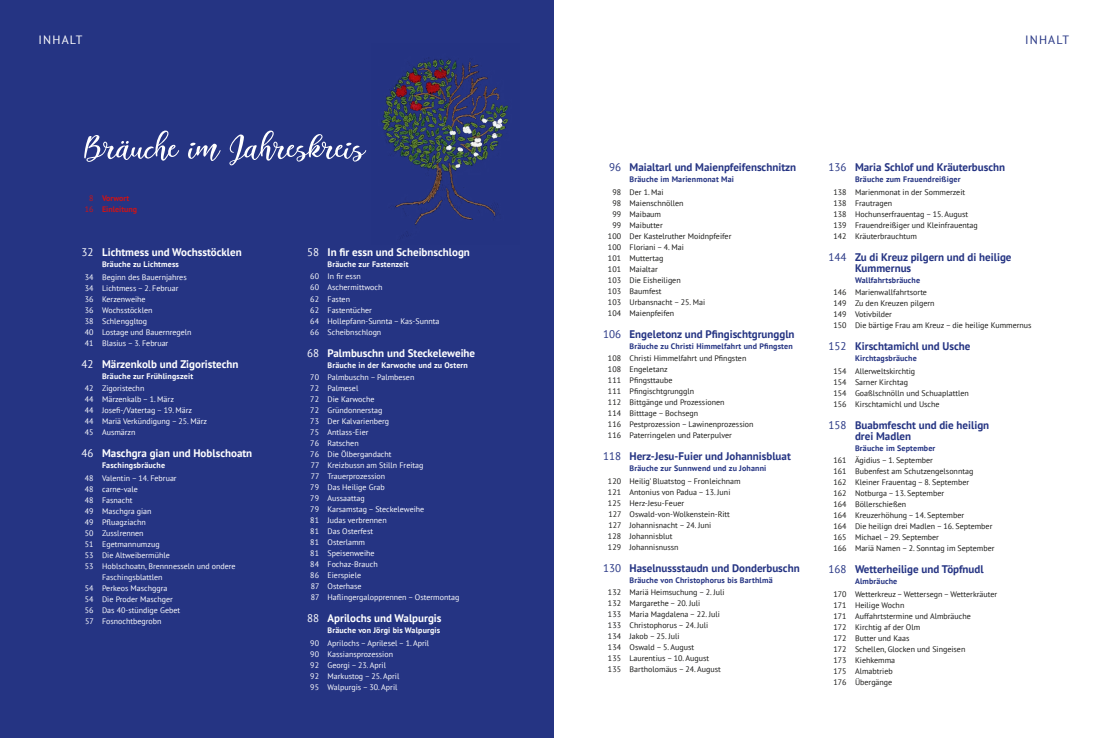
<style>
.page{position:relative;width:1106px;height:738px;background:#fff}
.page>*{position:absolute;margin:0;border:0;box-sizing:border-box;transform-origin:0 0}
.t1{font:12px "PT Sans";color:#fff}
.t2{font:12px "PT Sans";color:#253483}
.t3{font:700 11px/11px "PT Sans";color:#253483}
.t4{font:700 11px "PT Sans";color:#fff}
.t5{font:8px/11px "PT Sans";color:#1a1a18}
.t6{font:8px/11px "PT Sans";color:#fff}
.t7{font:700 8px "PT Sans";letter-spacing:.02em;color:#253483}
.t8{font:700 8px "PT Sans";letter-spacing:.02em;color:#fff}
.t9{font:700 8px/11px "PT Sans";color:#cd1316;text-align:center}
.s1{font-weight:400}
</style>
<div class="page">
<div style="left:0;top:0;width:553px;height:737px;background:#253483"></div>
<img style="left:381px;top:57px;width:128px;height:179px">
<svg style="left:84px;top:130px;width:282px;height:35px"></svg>
<h1 class="t1" style="left:38px;top:32px;width:14px">Inhalt</h1>
<h1 class="t2" style="left:1025px;top:32px;width:14px">Inhalt</h1>
<p class="t9" style="left:85px;top:192px;width:54px"><span class="s1">8</span> Vorwort<br><span class="s1">16</span> Einleitung</p>
<h2 class="t4" style="left:82px;top:245px;width:162px"><span class="s1">32</span> Lichtmess und Wochsstöcklen</h2>
<p class="t8" style="left:102px;top:259px;width:78px">Bräuche zu Lichtmess</p>
<p class="t6" style="left:85px;top:271px;width:108px">34 Beginn des Bauernjahres<br>34 Lichtmess – 2. Februar<br>36 Kerzenweihe<br>36 Wochsstöcklen<br>38 Schlenggltog<br>40 Lostage und Bauernregeln<br>41 Blasius – 3. Februar</p>
<h2 class="t4" style="left:82px;top:356px;width:158px"><span class="s1">42</span> Märzenkolb und Zigoristechn</h2>
<p class="t8" style="left:102px;top:370px;width:93px">Bräuche zur Frühlingszeit</p>
<p class="t6" style="left:85px;top:382px;width:124px">42 Zigoristechn<br>44 Märzenkalb – 1. März<br>44 Josefi-/Vatertag – 19. März<br>44 Mariä Verkündigung – 25. März<br>45 Ausmärzn</p>
<h2 class="t4" style="left:82px;top:446px;width:172px"><span class="s1">46</span> Maschgra gian und Hoblschoatn</h2>
<p class="t8" style="left:102px;top:460px;width:65px">Faschingsbräuche</p>
<p class="t6" style="left:85px;top:472px;width:93px">48 Valentin – 14. Februar</p>
<p class="t6" style="left:85px;top:483px;width:55px">48 carne-vale</p>
<p class="t6" style="left:85px;top:494px;width:49px">48 Fasnacht</p>
<p class="t6" style="left:85px;top:505px;width:68px">49 Maschgra gian</p>
<p class="t6" style="left:85px;top:516px;width:62px">49 Pfluagziachn</p>
<p class="t6" style="left:85px;top:527px;width:60px">50 Zusslrennen</p>
<p class="t6" style="left:85px;top:538px;width:76px">51 Egetmannumzug</p>
<p class="t6" style="left:85px;top:549px;width:86px">53 Die Altweibermühle</p>
<p class="t6" style="left:85px;top:560px;width:152px">53 Hoblschoatn, Brennnesseln und ondere</p>
<p class="t6" style="left:102px;top:571px;width:62px">Faschingsblattlen</p>
<p class="t6" style="left:85px;top:582px;width:84px">54 Perkeos Maschggra</p>
<p class="t6" style="left:85px;top:593px;width:89px">54 Die Proder Maschger</p>
<p class="t6" style="left:85px;top:604px;width:97px">56 Das 40-stündige Gebet</p>
<p class="t6" style="left:85px;top:615px;width:78px">57 Fosnochtbegrobn</p>
<h2 class="t4" style="left:307px;top:245px;width:164px"><span class="s1">58</span> In fir essn und Scheibnschlogn</h2>
<p class="t8" style="left:327px;top:259px;width:83px">Bräuche zur Fastenzeit</p>
<p class="t6" style="left:310px;top:271px;width:131px">60 In fir essn<br>60 Aschermittwoch<br>62 Fasten<br>62 Fastentücher<br>64 Hollepfann-Sunnta – Kas-Sunnta<br>66 Scheibnschlogn</p>
<h2 class="t4" style="left:307px;top:345px;width:170px"><span class="s1">68</span> Palmbuschn und Steckeleweihe</h2>
<p class="t8" style="left:327px;top:359px;width:142px">Bräuche in der Karwoche und zu Ostern</p>
<p class="t6" style="left:310px;top:371px;width:151px">70 Palmbuschn – Palmbesen<br>72 Palmesel<br>72 Die Karwoche<br>72 Gründonnerstag<br>73 Der Kalvarienberg<br>75 Antlass-Eier<br>76 Ratschen<br>76 Die Ölbergandacht<br>77 Kreizbussn am Stilln Freitag<br>77 Trauerprozession<br>79 Das Heilige Grab<br>79 Aussaattag<br>79 Karsamstag – Steckeleweihe<br>81 Judas verbrennen<br>81 Das Osterfest<br>81 Osterlamm<br>81 Speisenweihe<br>84 Fochaz-Brauch<br>86 Eierspiele<br>87 Osterhase<br>87 Haflingergalopprennen – Ostermontag</p>
<h2 class="t4" style="left:307px;top:610px;width:136px"><span class="s1">88</span> Aprilochs und Walpurgis</h2>
<p class="t8" style="left:327px;top:624px;width:114px">Bräuche von Jörgi bis Walpurgis</p>
<p class="t6" style="left:310px;top:636px;width:120px">90 Aprilochs – Aprilesel – 1. April<br>90 Kassiansprozession<br>92 Georgi – 23. April<br>92 Markustog – 25. April<br>95 Walpurgis – 30. April</p>
<h2 class="t3" style="left:609px;top:161px;width:189px"><span class="s1">96</span> Maialtarl und Maienpfeifenschnitzn</h2>
<p class="t7" style="left:629px;top:174px;width:106px">Bräuche im Marienmonat Mai</p>
<p class="t5" style="left:612px;top:186px;width:53px">98 Der 1. Mai</p>
<p class="t5" style="left:612px;top:197px;width:73px">98 Maienschnöllen</p>
<p class="t5" style="left:612px;top:208px;width:50px">99 Maibaum</p>
<p class="t5" style="left:612px;top:219px;width:52px">99 Maibutter</p>
<p class="t5" style="left:608px;top:230px;width:125px">100 Der Kastelruther Moidnpfeifer</p>
<p class="t5" style="left:608px;top:241px;width:77px">100 Floriani – 4. Mai</p>
<p class="t5" style="left:608px;top:252px;width:57px">101 Muttertag</p>
<p class="t5" style="left:608px;top:263px;width:51px">101 Maialtar</p>
<p class="t5" style="left:608px;top:274px;width:74px">103 Die Eisheiligen</p>
<p class="t5" style="left:608px;top:285px;width:55px">103 Baumfest</p>
<p class="t5" style="left:608px;top:296px;width:99px">103 Urbansnacht – 25. Mai</p>
<p class="t5" style="left:608px;top:307px;width:68px">104 Maienpfeifen</p>
<h2 class="t3" style="left:603px;top:328px;width:193px"><span class="s1">106</span> Engeletonz und Pfingischtgrunggln</h2>
<p class="t7" style="left:629px;top:340px;width:165px">Bräuche zu Christi Himmelfahrt und Pfingsten</p>
<p class="t5" style="left:608px;top:352px;width:147px">108 Christi Himmelfahrt und Pfingsten<br>108 Engeletanz<br>111 Pfingsttaube<br>111 Pfingischtgrunggln<br>112 Bittgänge und Prozessionen<br>114 Bitttage – Bochsegn<br>116 Pestprozession – Lawinenprozession<br>116 Paterringelen und Paterpulver</p>
<h2 class="t3" style="left:603px;top:450px;width:189px"><span class="s1">118</span> Herz-Jesu-Fuier und Johannisbluat</h2>
<p class="t7" style="left:629px;top:463px;width:138px">Bräuche zur Sunnwend und zu Johanni</p>
<p class="t5" style="left:608px;top:475px;width:134px">120 Heilig’ Bluatstog – Fronleichnam<br>121 Antonius von Padua – 13. Juni<br>125 Herz-Jesu-Feuer<br>127 Oswald-von-Wolkenstein-Ritt<br>127 Johannisnacht – 24. Juni<br>128 Johannisblut<br>129 Johannisnussn</p>
<h2 class="t3" style="left:603px;top:562px;width:198px"><span class="s1">130</span> Haselnussstaudn und Donderbuschn</h2>
<p class="t7" style="left:629px;top:574px;width:145px">Bräuche von Christophorus bis Barthlmä</p>
<p class="t5" style="left:608px;top:586px;width:118px">132 Mariä Heimsuchung – 2. Juli<br>132 Margarethe – 20. Juli<br>133 Maria Magdalena – 22. Juli<br>133 Christophorus – 24. Juli<br>134 Jakob – 25. Juli<br>134 Oswald – 5. August<br>135 Laurentius – 10. August<br>135 Bartholomäus – 24. August</p>
<h2 class="t3" style="left:828px;top:161px;width:178px"><span class="s1">136</span> Maria Schlof und Kräuterbuschn</h2>
<p class="t7" style="left:855px;top:174px;width:107px">Bräuche zum Frauendreißiger</p>
<p class="t5" style="left:833px;top:186px;width:146px">138 Marienmonat in der Sommerzeit<br>138 Frautragen<br>138 Hochunserfrauentag – 15. August<br>139 Frauendreißiger und Kleinfrauentag<br>142 Kräuterbrauchtum</p>
<h2 class="t3" style="left:855px;top:251px;width:158px;text-indent:-26px"><span class="s1">144</span> Zu di Kreuz pilgern und di heilige<br>Kummernus</h2>
<p class="t7" style="left:855px;top:274px;width:67px">Wallfahrtsbräuche</p>
<p class="t5" style="left:833px;top:286px;width:199px">146 Marienwallfahrtsorte<br>149 Zu den Kreuzen pilgern<br>149 Votivbilder<br>150 Die bärtige Frau am Kreuz – die heilige Kummernus</p>
<h2 class="t3" style="left:828px;top:340px;width:143px"><span class="s1">152</span> Kirschtamichl und Usche</h2>
<p class="t7" style="left:855px;top:353px;width:63px">Kirchtagsbräuche</p>
<p class="t5" style="left:833px;top:365px;width:137px">154 Allerweltskirchtig<br>154 Sarner Kirchtag<br>154 Goaßlschnölln und Schuaplattlen<br>156 Kirschtamichl und Usche</p>
<h2 class="t3" style="left:855px;top:419px;width:136px;text-indent:-26px"><span class="s1">158</span> Buabmfescht und die heilign drei Madlen</h2>
<p class="t7" style="left:855px;top:442px;width:82px">Bräuche im September</p>
<p class="t5" style="left:833px;top:454px;width:163px">161 Ägidius – 1. September<br>161 Bubenfest am Schutzengelsonntag<br>162 Kleiner Frauentag – 8. September<br>162 Notburga – 13. September<br>164 Böllerschießen<br>164 Kreuzerhöhung – 14. September<br>164 Die heilign drei Madlen – 16. September<br>165 Michael – 29. September<br>166 Mariä Namen – 2. Sonntag im September</p>
<h2 class="t3" style="left:828px;top:563px;width:157px"><span class="s1">168</span> Wetterheilige und Töpfnudl</h2>
<p class="t7" style="left:855px;top:575px;width:44px">Almbräuche</p>
<p class="t5" style="left:833px;top:587px;width:165px">170 Wetterkreuz – Wettersegn – Wetterkräuter<br>171 Heilige Wochn<br>171 Auffahrtstermine und Almbräuche<br>172 Kirchtig af der Olm<br>172 Butter und Kaas<br>172 Schellen, Glocken und Singeisen<br>173 Kiehkemma<br>175 Almabtrieb<br>176 Übergänge</p>
</div>
